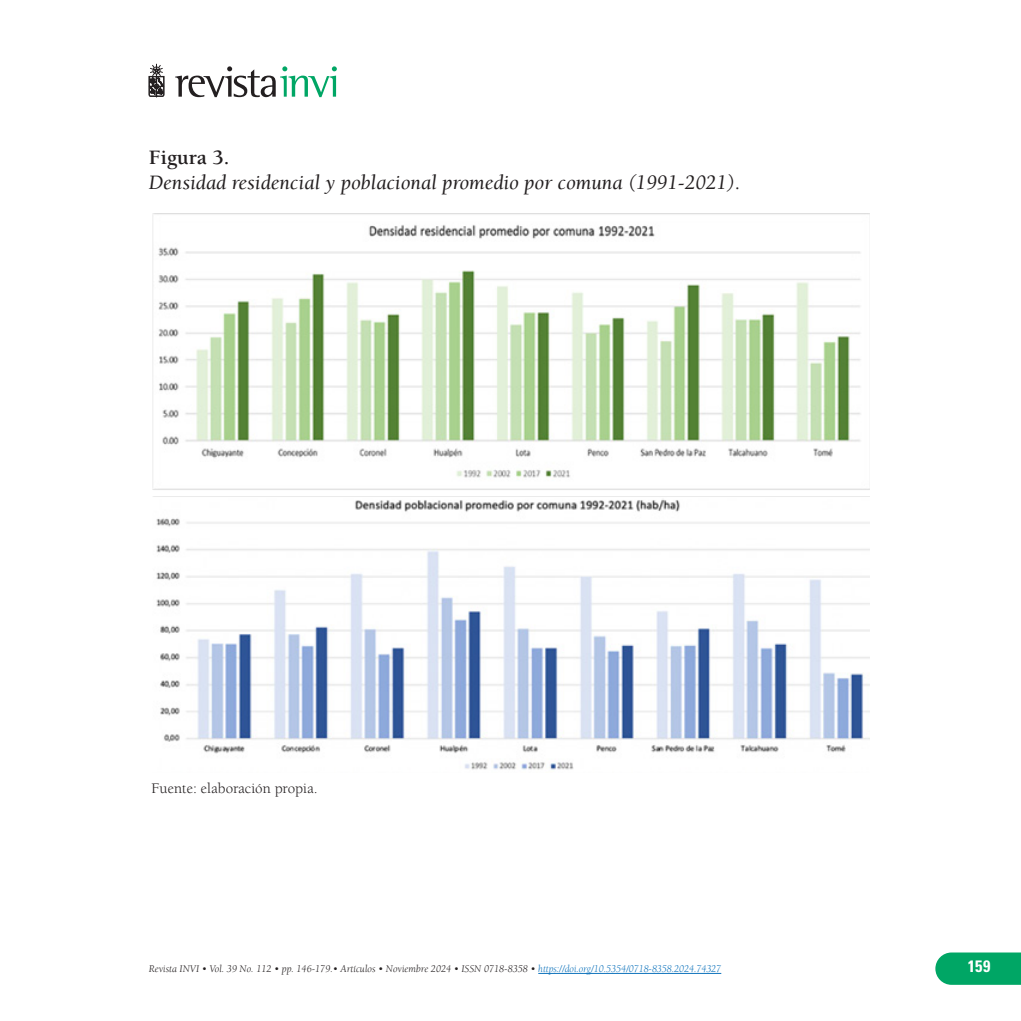
<style>
.page{position:relative;width:1021px;height:1021px;background:#fff}
.page>*{position:absolute;margin:0;border:0;box-sizing:border-box;transform-origin:0 0}
.sub_tablas{font:italic 21px "Berkeley Std";color:#231f20}
.sub_tablas-2{font:700 21px "Berkeley Std";color:#231f20}
.t1{font:700 condensed 16.5px "Univers LT Std";color:#fff}
.pie_de_foto{font:15px "Berkeley Std";color:#231f20}
.t2{font:italic 10.5px "Berkeley Std";color:#231f20}
.s1{font-style:inherit}
.s2{color:#1074bc}
</style>
<div class="page">
<hr style="left:538px;top:973px;width:183px;height:1px;background:#1074bc">
<svg style="left:175px;top:66px;width:162px;height:31px"></svg>
<svg style="left:149px;top:64px;width:15px;height:33px"></svg>
<svg style="left:935px;top:952px;width:85px;height:32px"></svg>
<img style="left:152px;top:213px;width:717px;height:557px">
<p class="sub_tablas-2" style="left:149px;top:146px;width:82px">Figura 3.</p>
<p class="sub_tablas" style="left:149px;top:171px;width:593px">Densidad residencial y poblacional promedio por comuna (1991-2021).</p>
<p class="pie_de_foto" style="left:151px;top:780px;width:168px">Fuente: elaboración propia.</p>
<p class="t2" style="left:149px;top:963px;width:574px">Revista INVI • Vol. 39 No. 112 • pp. <span class="s1">146-179</span>.• Artículos • Noviembre 2024 • ISSN 0718-8358 • <span class="s2">https://doi.org/10.5354/0718-8358.2024.74327</span></p>
<h2 class="t1" style="left:967px;top:956px;width:24px">159</h2>
</div>
